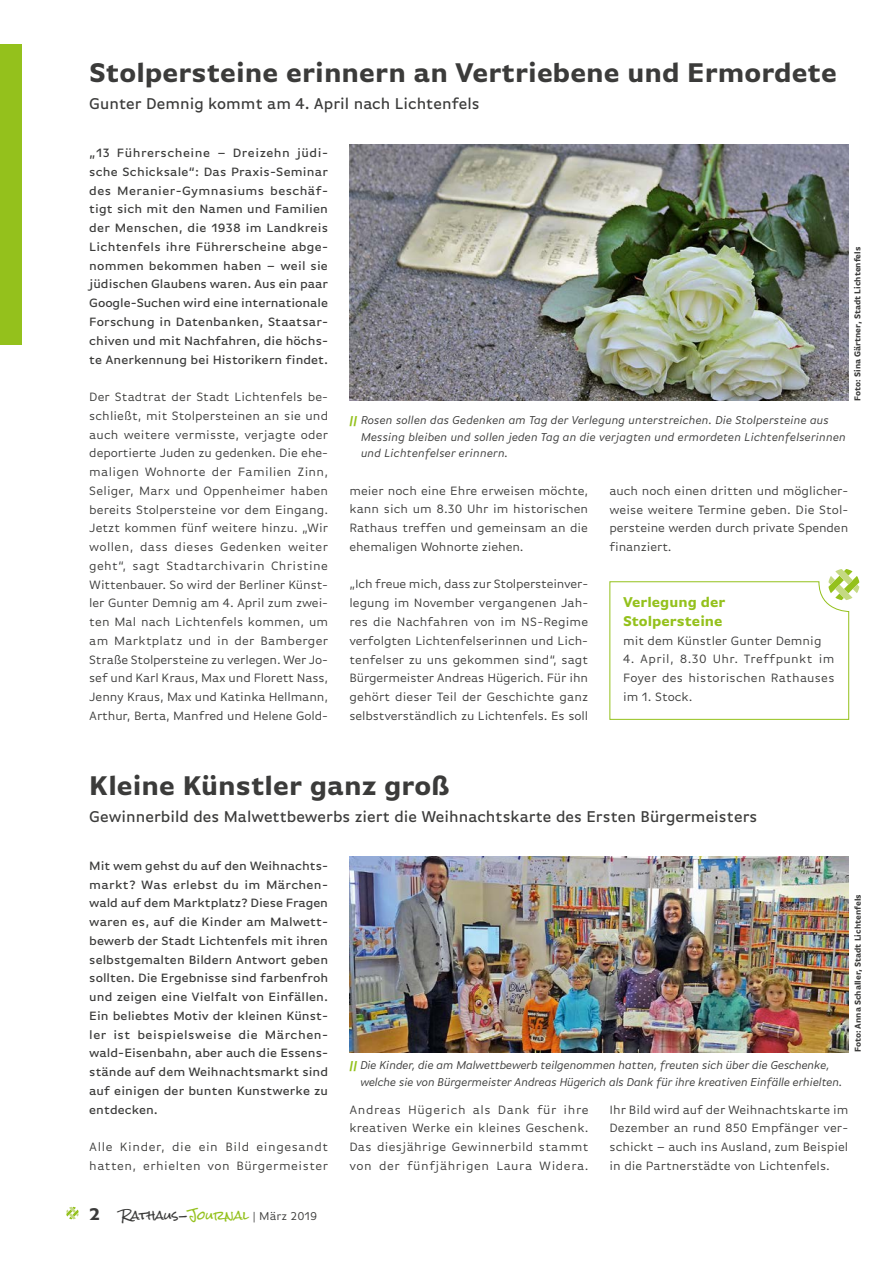
<style>
.page{position:relative;width:893px;height:1263px;background:#fff}
.page>*{position:absolute;margin:0;border:0;box-sizing:border-box;transform-origin:0 0}
.t1{font:700 28.5px "Basic Gothic Pro";color:#3b3b3a;scale:.95 1}
.t2{font:500 16.5px "Basic Gothic Pro";color:#3b3b3a;scale:.95 1}
.t3{font:700 15px/18.8px "Basic Gothic Pro";color:#94c11c;scale:.95 1}
.t4{font:12.75px/18.8px "Basic Gothic Pro";color:#3b3b3a;text-align:justify}
.t5{font:500 12.75px/18.8px "Basic Gothic Pro";color:#3b3b3a;text-align:justify}
.t6{font:12.75px/18.8px "Basic Gothic Pro";letter-spacing:.035em;color:#3b3b3a}
.t7{font:italic 12px/16.5px "Basic Gothic Pro";letter-spacing:-.01em;color:#3b3b3a}
.t8{font:12px "Basic Gothic Pro";color:#3b3b3a}
.t9{font:700 9px "Basic Gothic Pro";color:#3b3b3a;scale:.9 1}
.s1{font-weight:700;color:#94c11c}
.s2{font-weight:700;font-size:18px}
.s3{font-family:"Rock Salt"}
.s4{font-family:"Rock Salt";color:#94c11c}
</style>
<div class="page">
<svg style="left:66px;top:1207px;width:13px;height:12px"></svg>
<div style="left:0;top:45px;width:21px;height:300px;background:#94c11c"></div>
<img style="left:349px;top:145px;width:499px;height:256px">
<svg style="left:609px;top:569px;width:250px;height:151px"></svg>
<img style="left:349px;top:856px;width:499px;height:196px">
<h1 class="t1" style="left:89px;top:56px;width:789px">Stolpersteine erinnern an Vertriebene und Ermordete</h1>
<p class="t2" style="left:89px;top:94px;width:413px">Gunter Demnig kommt am 4. April nach Lichtenfels</p>
<p class="t5" style="left:89px;top:143px;width:240px">„13 Führerscheine – Dreizehn jüdi&shy;sche Schicksale“: Das Praxis-Seminar des Meranier-Gymnasiums beschäf&shy;tigt sich mit den Namen und Familien der Menschen, die 1938 im Landkreis Lichtenfels ihre Führerscheine abge&shy;nommen bekommen haben – weil sie jüdischen Glaubens waren. Aus ein paar Google-Suchen wird eine internationale Forschung in Datenbanken, Staatsar&shy;chiven und mit Nachfahren, die höchs&shy;te Anerkennung bei Historikern findet.</p>
<p class="t4" style="left:89px;top:387px;width:240px">Der Stadtrat der Stadt Lichtenfels be&shy;schließt, mit Stolpersteinen an sie und auch weitere vermisste, verjagte oder deportierte Juden zu gedenken. Die ehe&shy;maligen Wohnorte der Familien Zinn, Seliger, Marx und Oppenheimer haben bereits Stolpersteine vor dem Eingang.<br>Jetzt kommen fünf weitere hinzu. „Wir wollen, dass dieses Gedenken weiter geht“, sagt Stadtarchivarin Christine Wittenbauer. So wird der Berliner Künst&shy;ler Gunter Demnig am 4. April zum zwei&shy;ten Mal nach Lichtenfels kommen, um am Marktplatz und in der Bamberger Straße Stolpersteine zu verlegen. Wer Jo&shy;sef und Karl Kraus, Max und Florett Nass, Jenny Kraus, Max und Katinka Hellmann, Arthur, Berta, Manfred und Helene Gold-</p>
<p class="t7" style="left:361px;top:412px;width:486px;text-indent:-12px"><span class="s1">||</span> Rosen sollen das Gedenken am Tag der Verlegung unterstreichen. Die Stolpersteine aus<br>Messing bleiben und sollen jeden Tag an die verjagten und ermordeten Lichtenfelserinnen und Lichtenfelser erinnern.</p>
<p class="t9" style="left:852px;top:401px;width:173px;rotate:-90deg">Foto: Sina Gärtner, Stadt Lichtenfels</p>
<p class="t4" style="left:349px;top:481px;width:240px">meier noch eine Ehre erweisen möchte, kann sich um 8.30 Uhr im historischen Rathaus treffen und gemeinsam an die ehemaligen Wohnorte ziehen.</p>
<p class="t4" style="left:349px;top:575px;width:240px">„Ich freue mich, dass zur Stolpersteinver&shy;legung im November vergangenen Jah&shy;res die Nachfahren von im NS-Regime verfolgten Lichtenfelserinnen und Lich&shy;tenfelser zu uns gekommen sind“, sagt Bürgermeister Andreas Hügerich. Für ihn gehört dieser Teil der Geschichte ganz selbstverständlich zu Lichtenfels. Es soll</p>
<p class="t4" style="left:609px;top:481px;width:240px">auch noch einen dritten und möglicher&shy;weise weitere Termine geben. Die Stol&shy;persteine werden durch private Spenden finanziert.</p>
<p class="t3" style="left:623px;top:593px;width:109px">Verlegung der<br>Stolpersteine</p>
<p class="t4" style="left:623px;top:631px;width:200px">mit dem Künstler Gunter Demnig</p>
<p class="t4" style="left:623px;top:650px;width:213px">4. April, 8.30 Uhr. Treffpunkt im Foyer des historischen Rathauses im 1. Stock.</p>
<h1 class="t1" style="left:89px;top:768px;width:381px">Kleine Künstler ganz groß</h1>
<p class="t2" style="left:89px;top:807px;width:705px">Gewinnerbild des Malwettbewerbs ziert die Weihnachtskarte des Ersten Bürgermeisters</p>
<p class="t5" style="left:89px;top:856px;width:240px">Mit wem gehst du auf den Weihnachts&shy;markt? Was erlebst du im Märchen&shy;wald auf dem Marktplatz? Diese Fragen waren es, auf die Kinder am Malwett&shy;bewerb der Stadt Lichtenfels mit ihren selbstgemalten Bildern Antwort geben sollten. Die Ergebnisse sind farbenfroh und zeigen eine Vielfalt von Einfällen.<br>Ein beliebtes Motiv der kleinen Künst&shy;ler ist beispielsweise die Märchen&shy;wald-Eisenbahn, aber auch die Essens&shy;stände auf dem Weihnachtsmarkt sind auf einigen der bunten Kunstwerke zu entdecken.</p>
<p class="t6" style="left:89px;top:1137px;width:240px">Alle Kinder, die ein Bild eingesandt hatten, erhielten von Bürgermeister</p>
<p class="t8" style="left:89px;top:1209px;width:229px"><span class="s2">2</span> <span class="s3">Rathaus-</span><span class="s4">Journal</span> | März 2019</p>
<p class="t7" style="left:360px;top:1057px;width:484px;text-indent:-11px"><span class="s1">||</span> Die Kinder, die am Malwettbewerb teilgenommen hatten, freuten sich über die Geschenke, welche sie von Bürgermeister Andreas Hügerich als Dank für ihre kreativen Einfälle erhielten.</p>
<p class="t9" style="left:852px;top:1052px;width:177px;rotate:-90deg">Foto: Anna Schaller, Stadt Lichtenfels</p>
<p class="t4" style="left:349px;top:1100px;width:241px">Andreas Hügerich als Dank für ihre kreativen Werke ein kleines Geschenk.<br>Das diesjährige Gewinnerbild stammt von der fünfjährigen Laura Widera.</p>
<p class="t4" style="left:609px;top:1100px;width:240px">Ihr Bild wird auf der Weihnachtskarte im Dezember an rund 850 Empfänger ver&shy;schickt – auch ins Ausland, zum Beispiel in die Partnerstädte von Lichtenfels.</p>
</div>
